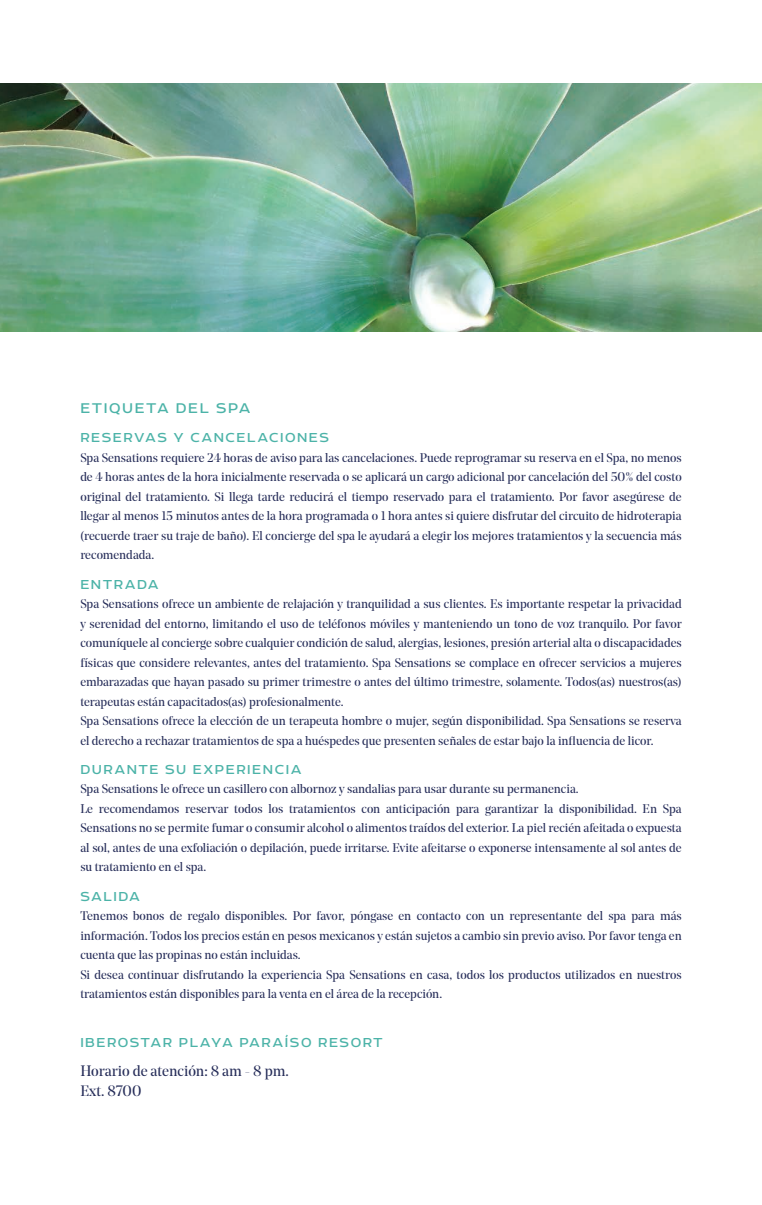
<style>
.page{position:relative;width:762px;height:1205px;background:#fff}
.page>*{position:absolute;margin:0;border:0;box-sizing:border-box;transform-origin:0 0}
.t1{font:16.25px "Echoes Sans";letter-spacing:.1em;color:#4cb3a8}
.t2{font:15px "Echoes Sans";letter-spacing:.1em;color:#4cb3a8}
.t3{font:15px "Noe Display";color:#262d59}
.t4{font:12.5px/19.5px "Noe Display";color:#262d59;text-align:justify}
</style>
<div class="page">
<img style="left:0;top:84px;width:762px;height:248px">
<p class="t1" style="left:80px;top:399px;width:172px">ETIQUETA DEL SPA</p>
<p class="t2" style="left:80px;top:429px;width:250px">RESERVAS Y CANCELACIONES</p>
<p class="t4" style="left:80px;top:448px;width:603px">Spa Sensations requiere 24 horas de aviso para las cancelaciones. Puede reprogramar su reserva en el Spa, no menos de 4 horas antes de la hora inicialmente reservada o se aplicará un cargo adicional por cancelación del 50% del costo original del tratamiento. Si llega tarde reducirá el tiempo reservado para el tratamiento. Por favor asegúrese de llegar al menos 15 minutos antes de la hora programada o 1 hora antes si quiere disfrutar del circuito de hidroterapia (recuerde traer su traje de baño). El concierge del spa le ayudará a elegir los mejores tratamientos y la secuencia más recomendada.</p>
<p class="t2" style="left:80px;top:576px;width:80px">ENTRADA</p>
<p class="t4" style="left:80px;top:594px;width:603px">Spa Sensations ofrece un ambiente de relajación y tranquilidad a sus clientes. Es importante respetar la privacidad y serenidad del entorno, limitando el uso de teléfonos móviles y manteniendo un tono de voz tranquilo. Por favor comuníquele al concierge sobre cualquier condición de salud, alergias, lesiones, presión arterial alta o discapacidades físicas que considere relevantes, antes del tratamiento. Spa Sensations se complace en ofrecer servicios a mujeres embarazadas que hayan pasado su primer trimestre o antes del último trimestre, solamente. Todos(as) nuestros(as) terapeutas están capacitados(as) profesionalmente.</p>
<p class="t4" style="left:80px;top:711px;width:603px">Spa Sensations ofrece la elección de un terapeuta hombre o mujer, según disponibilidad. Spa Sensations se reserva el derecho a rechazar tratamientos de spa a huéspedes que presenten señales de estar bajo la influencia de licor.</p>
<p class="t2" style="left:80px;top:761px;width:223px">DURANTE SU EXPERIENCIA</p>
<p class="t4" style="left:80px;top:779px;width:500px">Spa Sensations le ofrece un casillero con albornoz y sandalias para usar durante su permanencia.</p>
<p class="t4" style="left:80px;top:799px;width:603px">Le recomendamos reservar todos los tratamientos con anticipación para garantizar la disponibilidad. En Spa Sensations no se permite fumar o consumir alcohol o alimentos traídos del exterior. La piel recién afeitada o expuesta al sol, antes de una exfoliación o depilación, puede irritarse. Evite afeitarse o exponerse intensamente al sol antes de su tratamiento en el spa.</p>
<p class="t2" style="left:80px;top:888px;width:61px">SALIDA</p>
<p class="t4" style="left:80px;top:906px;width:603px">Tenemos bonos de regalo disponibles. Por favor, póngase en contacto con un representante del spa para más información. Todos los precios están en pesos mexicanos y están sujetos a cambio sin previo aviso. Por favor tenga en cuenta que las propinas no están incluidas.</p>
<p class="t4" style="left:80px;top:964px;width:603px">Si desea continuar disfrutando la experiencia Spa Sensations en casa, todos los productos utilizados en nuestros tratamientos están disponibles para la venta en el área de la recepción.</p>
<p class="t2" style="left:80px;top:1034px;width:304px">IBEROSTAR PLAYA PARAÍSO RESORT</p>
<p class="t3" style="left:80px;top:1062px;width:210px">Horario de atención: 8 am - 8 pm.</p>
<p class="t3" style="left:80px;top:1081px;width:63px">Ext. 8700</p>
</div>
